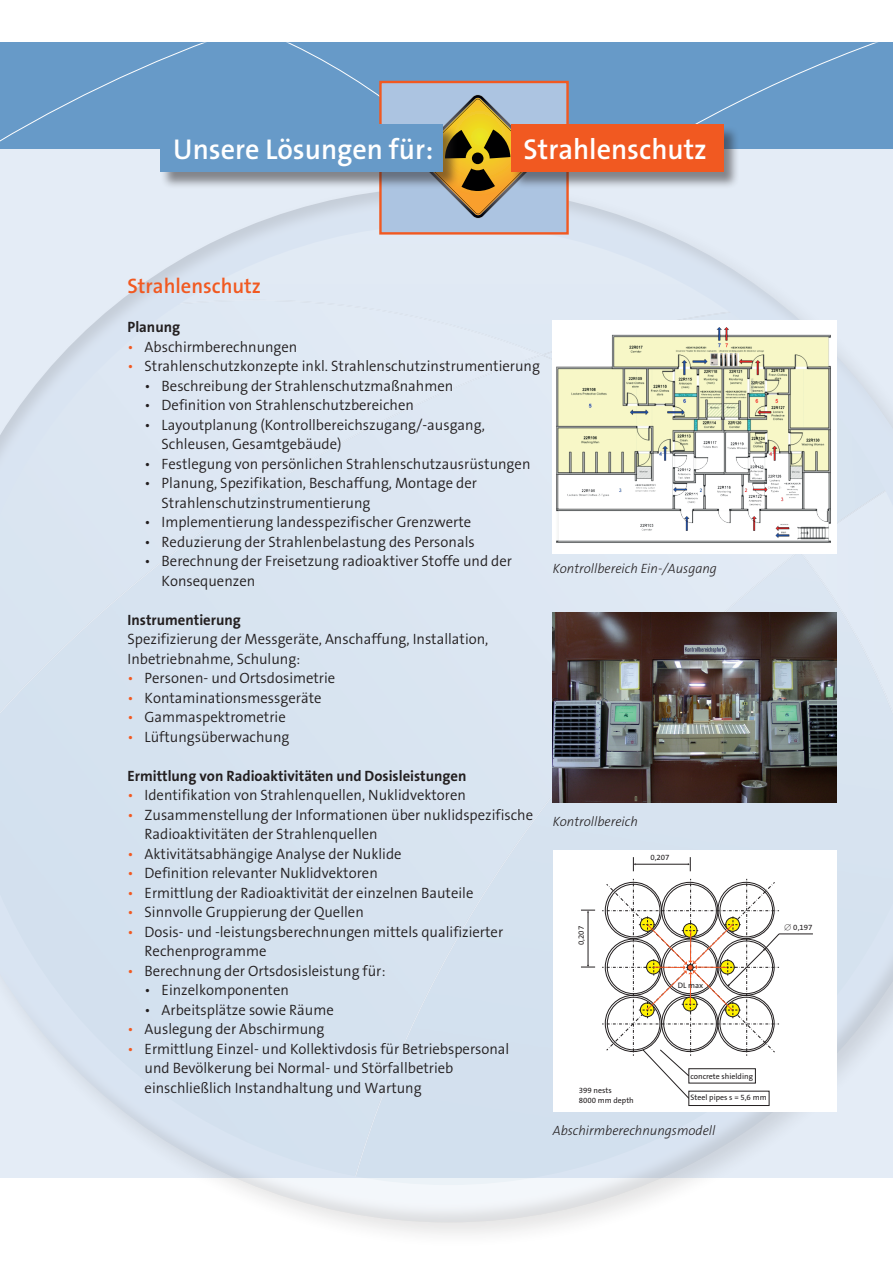
<style>
.page{position:relative;width:893px;height:1263px;background:#fff}
.page>*{position:absolute;margin:0;border:0;box-sizing:border-box;transform-origin:0 0}
.t1{font:600 28.8px "The Sans B6";color:#fff}
.t2{font:600 21px "The Sans B6";color:#f15921}
.t3{font:300 15px/19.5px "The Sans B4";color:#231f20}
.t4{font:700 15px "The Sans B7";color:#231f20}
.t5{font:italic 300 13.5px "The Sans B3";color:#231f20}
.t6{font:7.95px/9.4px "The Sans B5 Plain";color:#231f20}
.s1{color:#f15921}
</style>
<div class="page">
<div style="left:0;top:43px;width:893px;height:106px;background:#679ac8"></div>
<div style="left:0;top:177px;width:893px;height:1073px;background:#231f20;opacity:.5"></div>
<div style="left:0;top:184px;width:893px;height:1040px;background:#231f20;opacity:.5"></div>
<div style="left:553px;top:320px;width:284px;height:234px;background:#fff"></div>
<div style="left:553px;top:850px;width:284px;height:262px;background:#fff"></div>
<div style="left:688px;top:1091px;width:81px;height:15px;border:1px solid #231f20"></div>
<hr style="left:635px;top:864px;width:53px;height:1px;background:#231f20">
<svg style="left:633px;top:857px;width:2px;height:14px"></svg>
<svg style="left:688px;top:857px;width:3px;height:14px"></svg>
<hr style="left:588px;top:912px;width:1px;height:53px;background:#231f20">
<svg style="left:581px;top:965px;width:14px;height:3px"></svg>
<svg style="left:581px;top:910px;width:14px;height:2px"></svg>
<hr style="left:779px;top:934px;width:34px;height:1px;background:#231f20">
<img style="left:553px;top:613px;width:284px;height:189px">
<div style="left:379px;top:81px;width:190px;height:154px;background:#acc4e1;border:2px solid #f15921"></div>
<svg style="left:445px;top:94px;width:66px;height:124px"></svg>
<div style="left:160px;top:125px;width:300px;height:65px;background:#231f20;opacity:.5"></div>
<div style="left:161px;top:124px;width:282px;height:48px;background:#679ac8"></div>
<div style="left:511px;top:125px;width:229px;height:65px;background:#231f20;opacity:.5"></div>
<div style="left:511px;top:124px;width:212px;height:48px;background:#f15921"></div>
<img style="left:556px;top:328px;width:275px;height:215px">
<svg style="left:602px;top:879px;width:189px;height:220px"></svg>
<h1 class="t1" style="left:173px;top:134px;width:262px">Unsere Lösungen für:</h1>
<h1 class="t1" style="left:524px;top:134px;width:185px">Strahlenschutz</h1>
<h2 class="t2" style="left:128px;top:275px;width:135px">Strahlenschutz</h2>
<p class="t4" style="left:128px;top:319px;width:54px">Planung</p>
<p class="t3" style="left:128px;top:338px;width:171px"><span class="s1">•</span> Abschirmberechnungen</p>
<p class="t3" style="left:128px;top:357px;width:414px"><span class="s1">•</span> Strahlenschutzkonzepte inkl. Strahlenschutzinstrumentierung</p>
<p class="t3" style="left:145px;top:377px;width:310px">• Beschreibung der Strahlenschutzmaßnahmen</p>
<p class="t3" style="left:145px;top:396px;width:271px">• Definition von Strahlenschutzbereichen</p>
<p class="t3" style="left:162px;top:416px;width:325px;text-indent:-17px">• Layoutplanung (Kontrollbereichszugang/-ausgang,<br>Schleusen, Gesamtgebäude)</p>
<p class="t3" style="left:145px;top:455px;width:387px">• Festlegung von persönlichen Strahlenschutzausrüstungen</p>
<p class="t3" style="left:162px;top:474px;width:317px;text-indent:-17px">• Planung, Spezifikation, Beschaffung, Montage der<br>Strahlenschutzinstrumentierung</p>
<p class="t3" style="left:145px;top:513px;width:328px">• Implementierung landesspezifischer Grenzwerte</p>
<p class="t3" style="left:145px;top:533px;width:332px">• Reduzierung der Strahlenbelastung des Personals</p>
<p class="t3" style="left:162px;top:552px;width:352px;text-indent:-17px">• Berechnung der Freisetzung radioaktiver Stoffe und der<br>Konsequenzen</p>
<p class="t4" style="left:128px;top:612px;width:115px">Instrumentierung</p>
<p class="t3" style="left:128px;top:630px;width:362px">Spezifizierung der Messgeräte, Anschaffung, Installation,<br>Inbetriebnahme, Schulung:</p>
<p class="t3" style="left:128px;top:669px;width:209px"><span class="s1">•</span> Personen- und Ortsdosimetrie</p>
<p class="t3" style="left:128px;top:689px;width:195px"><span class="s1">•</span> Kontaminationsmessgeräte</p>
<p class="t3" style="left:128px;top:708px;width:160px"><span class="s1">•</span> Gammaspektrometrie</p>
<p class="t3" style="left:128px;top:728px;width:163px"><span class="s1">•</span> Lüftungsüberwachung</p>
<p class="t4" style="left:128px;top:768px;width:340px">Ermittlung von Radioaktivitäten und Dosisleistungen</p>
<p class="t3" style="left:128px;top:786px;width:340px"><span class="s1">•</span> Identifikation von Strahlenquellen, Nuklidvektoren</p>
<p class="t3" style="left:145px;top:806px;width:390px;text-indent:-17px"><span class="s1">•</span> Zusammenstellung der Informationen über nuklidspezifische<br>Radioaktivitäten der Strahlenquellen</p>
<p class="t3" style="left:128px;top:845px;width:276px"><span class="s1">•</span> Aktivitätsabhängige Analyse der Nuklide</p>
<p class="t3" style="left:128px;top:864px;width:252px"><span class="s1">•</span> Definition relevanter Nuklidvektoren</p>
<p class="t3" style="left:128px;top:884px;width:347px"><span class="s1">•</span> Ermittlung der Radioaktivität der einzelnen Bauteile</p>
<p class="t3" style="left:128px;top:903px;width:238px"><span class="s1">•</span> Sinnvolle Gruppierung der Quellen</p>
<p class="t3" style="left:145px;top:923px;width:360px;text-indent:-17px"><span class="s1">•</span> Dosis- und -leistungsberechnungen mittels qualifizierter<br>Rechenprogramme</p>
<p class="t3" style="left:128px;top:962px;width:260px"><span class="s1">•</span> Berechnung der Ortsdosisleistung für:</p>
<p class="t3" style="left:145px;top:981px;width:146px">• Einzelkomponenten</p>
<p class="t3" style="left:145px;top:1001px;width:191px">• Arbeitsplätze sowie Räume</p>
<p class="t3" style="left:128px;top:1020px;width:198px"><span class="s1">•</span> Auslegung der Abschirmung</p>
<p class="t3" style="left:145px;top:1040px;width:366px;text-indent:-17px"><span class="s1">•</span> Ermittlung Einzel- und Kollektivdosis für Betriebspersonal und Bevölkerung bei Normal- und Störfallbetrieb einschließlich Instandhaltung und Wartung</p>
<p class="t5" style="left:553px;top:562px;width:166px">Kontrollbereich Ein-/Ausgang</p>
<p class="t5" style="left:553px;top:815px;width:87px">Kontrollbereich</p>
<p class="t6" style="left:650px;top:853px;width:21px">0,207</p>
<p class="t6" style="left:577px;top:945px;width:21px;rotate:-90deg">0,207</p>
<p class="t6" style="left:678px;top:981px;width:27px">DL max</p>
<p class="t6" style="left:690px;top:1072px;width:64px">concrete shielding</p>
<p class="t6" style="left:579px;top:1086px;width:57px">399 nests<br>8000 mm depth</p>
<p class="t6" style="left:690px;top:1093px;width:78px">Steel pipes s = 5,6 mm</p>
<p class="t5" style="left:553px;top:1124px;width:164px">Abschirmberechnungsmodell</p>
<p class="t6" style="left:793px;top:923px;width:21px">0,197</p>
</div>
